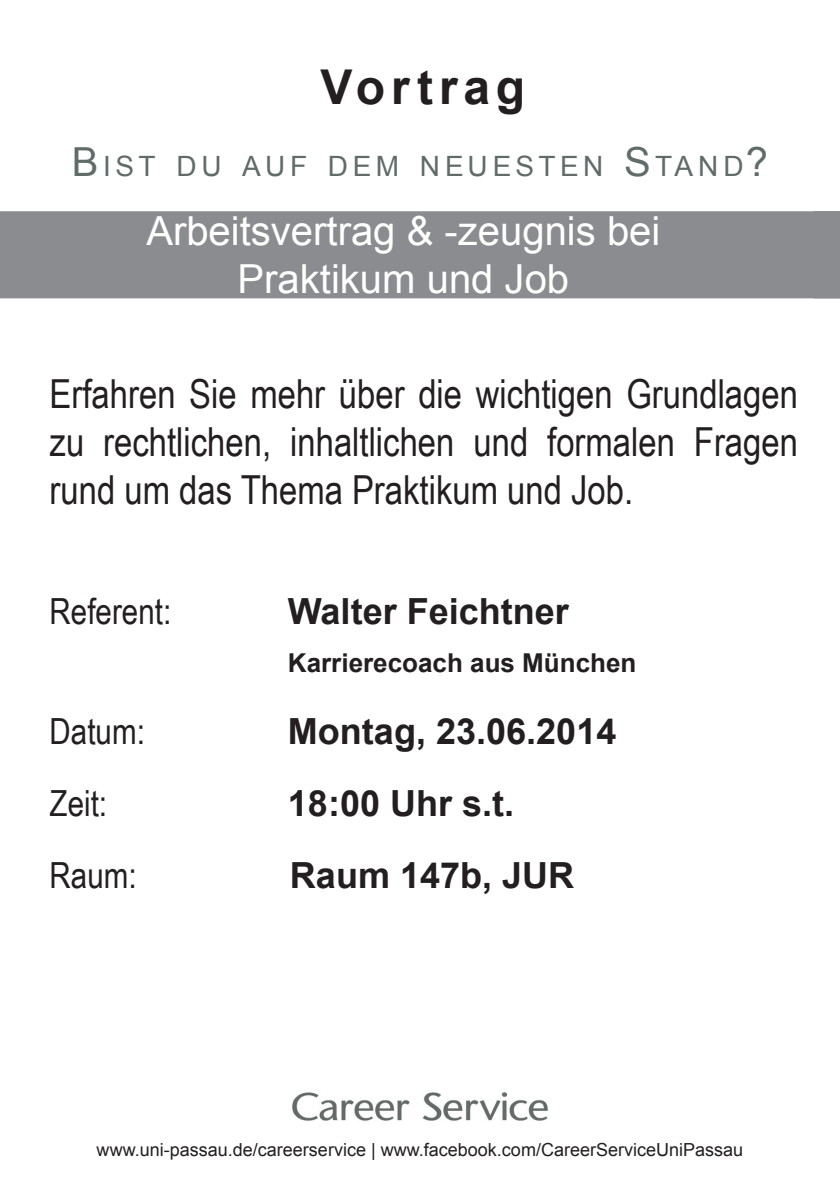
<style>
.page{position:relative;width:840px;height:1191px;background:#fff}
.page>*{position:absolute;margin:0;border:0;box-sizing:border-box;transform-origin:0 0}
.t1{font:700 48px "Arial";letter-spacing:.12em;color:#231f20}
.t2{font:40px/48px "Arial Narrow";color:#231f20;text-align:justify}
.t3{font:40px/48px "Arial";color:#fff;text-align:center}
.t4{font:700 36px "Arial";color:#231f20}
.t5{font:36px "Arial Narrow";color:#231f20}
.t6{font:28px "Arial";letter-spacing:.165em;color:#606c6a}
.t7{font:700 26px "Arial";color:#231f20}
.t8{font:18px "Arial";color:#231f20}
.s1{font-size:40px}
</style>
<div class="page">
<div style="left:0;top:211px;width:813px;height:87px;background:#8a8c8f"></div>
<div style="left:813px;top:211px;width:26px;height:87px;background:#8a8c8f"></div>
<img style="left:292px;top:1092px;width:256px;height:29px">
<p class="t1" style="left:320px;top:55px;width:206px">Vortrag</p>
<p class="t6" style="left:72px;top:148px;width:697px"><span class="s1">B</span>IST DU AUF DEM NEUESTEN <span class="s1">S</span>TAND<span class="s1">?</span></p>
<p class="t3" style="left:146px;top:207px;width:515px">Arbeitsvertrag &amp; -zeugnis bei<br>Praktikum und Job</p>
<p class="t2" style="left:50px;top:368px;width:749px">Erfahren Sie mehr über die wichtigen Grundlagen zu rechtlichen, inhaltlichen und formalen Fragen rund um das Thema Praktikum und Job.</p>
<p class="t5" style="left:50px;top:585px;width:123px">Referent:</p>
<p class="t4" style="left:288px;top:587px;width:282px">Walter Feichtner</p>
<p class="t7" style="left:288px;top:646px;width:350px">Karrierecoach aus München</p>
<p class="t5" style="left:50px;top:705px;width:97px">Datum:</p>
<p class="t4" style="left:288px;top:707px;width:330px">Montag, 23.06.2014</p>
<p class="t5" style="left:50px;top:777px;width:59px">Zeit:</p>
<p class="t4" style="left:288px;top:779px;width:228px">18:00 Uhr s.t.</p>
<p class="t5" style="left:50px;top:849px;width:88px">Raum:</p>
<p class="t4" style="left:290px;top:851px;width:286px">Raum 147b, JUR</p>
<p class="t8" style="left:97px;top:1137px;width:647px">www.uni-passau.de/careerservice | www.facebook.com/CareerServiceUniPassau</p>
</div>
